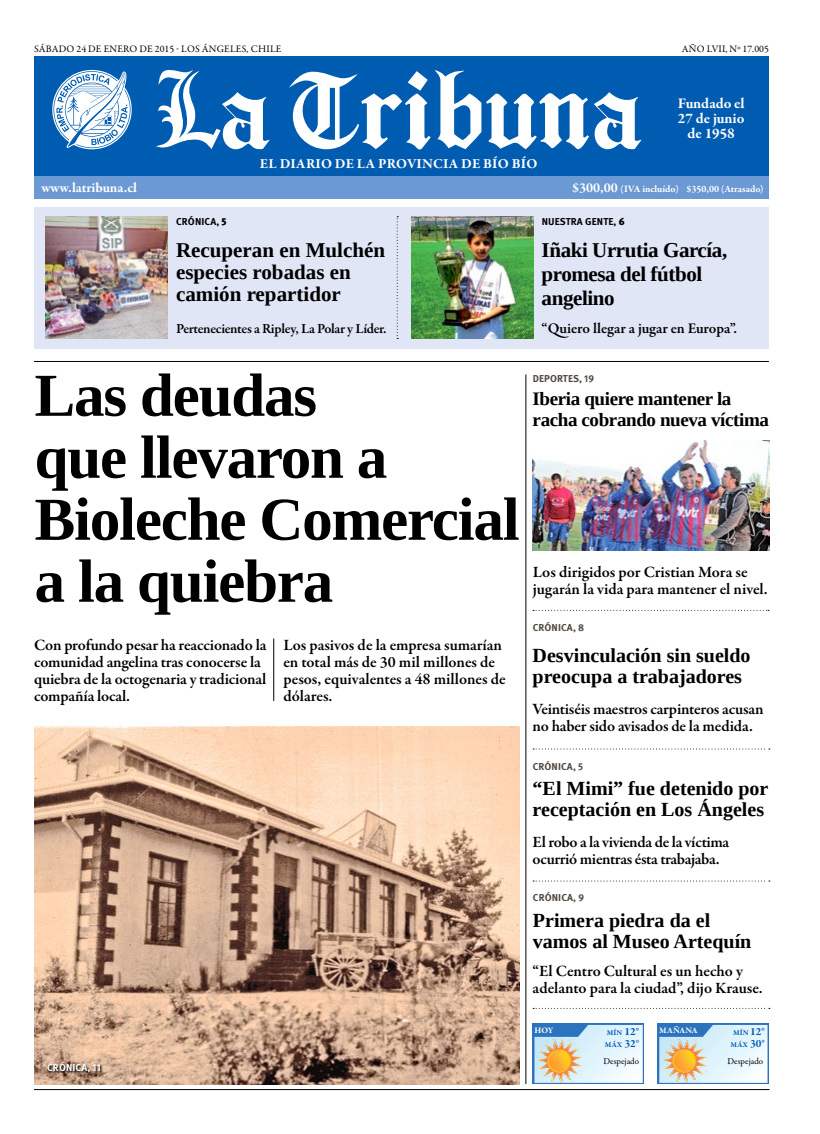
<style>
.page{position:relative;width:820px;height:1134px;background:#fff}
.page>*{position:absolute;margin:0;border:0;box-sizing:border-box;transform-origin:0 0}
.t1{font:700 61px/62px "Liberation Serif";letter-spacing:-.02em;color:#000}
.t2{font:700 21px/22px "Liberation Serif";color:#000}
.t3{font:700 21px/24px "Liberation Serif";letter-spacing:-.02em;color:#000}
.t4{font:700 20px/21px "Liberation Serif";color:#000}
.t5{font:700 19px/21px "Liberation Serif";letter-spacing:-.02em;color:#000}
.t6{font:600 16px/17px "Garamond Premr Pro";letter-spacing:-.01em;color:#000}
.t7{font:600 15px "Garamond Premr Pro";color:#000}
.t8{font:700 15px/15px "Garamond Premr Pro";letter-spacing:-.015em;color:#fff;text-align:center}
.t9{font:700 14px "Garamond Premr Pro";letter-spacing:.01em;color:#fff}
.t10{font:600 14px "Garamond Premr Pro";letter-spacing:-.02em;color:#000}
.t11{font:10px "Garamond Premr Pro";letter-spacing:.02em;color:#000}
.t12{font:700 10px "Meta Pro";letter-spacing:.01em;color:#50473f}
.t13{font:700 10px "Garamond Premr Pro";color:#fff}
.t14{font:700 10px "Meta Pro";letter-spacing:.01em;color:#000}
.t15{font:700 10px "Meta Pro";letter-spacing:.01em;color:#fff}
.t16{font:9px "Garamond Premr Pro";letter-spacing:.005em;color:#000}
.t17{font:700 8.5px "Garamond Premr Pro";letter-spacing:.005em;color:#fff}
.t18{font:700 7.5px/11.3px "Garamond Premr Pro";letter-spacing:.005em;color:#005cb0;text-align:center}
.s1{font-size:10px}
.s2{font-weight:900}
.s3{font-size:11.3px}
</style>
<div class="page">
<img style="left:34px;top:726px;width:485px;height:358px">
<div style="left:34px;top:56px;width:734px;height:142px;background:#005cb0"></div>
<div style="left:34px;top:177px;width:734px;height:22px;background:#6b99d3"></div>
<div style="left:34px;top:207px;width:734px;height:141px;background:#e1e6f6"></div>
<svg style="left:289px;top:70px;width:352px;height:80px"></svg>
<svg style="left:156px;top:70px;width:113px;height:79px"></svg>
<svg style="left:53px;top:71px;width:77px;height:77px"></svg>
<svg style="left:396px;top:216px;width:2px;height:123px"></svg>
<hr style="left:34px;top:361px;width:734px;height:1px;background:#000">
<img style="left:45px;top:217px;width:122px;height:121px">
<hr style="left:525px;top:374px;width:1px;height:710px;background:#000">
<hr style="left:34px;top:1089px;width:735px;height:1px;background:#000">
<img style="left:411px;top:217px;width:122px;height:121px">
<svg style="left:533px;top:748px;width:236px;height:1px"></svg>
<svg style="left:533px;top:880px;width:236px;height:1px"></svg>
<svg style="left:533px;top:1008px;width:236px;height:1px"></svg>
<svg style="left:533px;top:610px;width:235px;height:1px"></svg>
<div style="left:532px;top:1023px;width:112px;height:61px;background:linear-gradient(to bottom,#b9d7ef,#cfdfef)"></div>
<div style="left:657px;top:1023px;width:111px;height:61px;background:#2c73be"></div>
<svg style="left:659px;top:1025px;width:108px;height:58px;background:#cae2f4"></svg>
<svg style="left:534px;top:1025px;width:108px;height:58px"></svg>
<img style="left:534px;top:1039px;width:50px;height:43px">
<img style="left:659px;top:1039px;width:50px;height:43px">
<hr style="left:273px;top:638px;width:1px;height:63px;background:#000">
<svg style="left:47px;top:1062px;width:55px;height:13px"></svg>
<img style="left:532px;top:440px;width:237px;height:110px">
<p class="t11" style="left:34px;top:43px;width:249px">SÁBADO 24 DE ENERO DE 2015 - LOS ÁNGELES, CHILE</p>
<p class="t11" style="left:681px;top:43px;width:88px">AÑO LVII, Nº 17.005</p>
<p class="t9" style="left:260px;top:155px;width:279px">El diario de la provincia de Bío Bío</p>
<p class="t8" style="left:677px;top:96px;width:68px">Fundado el<br>27 de junio de 1958</p>
<p class="t9" style="left:41px;top:179px;width:97px">www.latribuna.cl</p>
<p class="t9" style="left:572px;top:179px;width:59px">$300,00 <span class="s1">(IVA</span></p>
<p class="t13" style="left:642px;top:182px;width:123px">incluído) $350,00 (Atrasado)</p>
<p class="t14" style="left:176px;top:215px;width:52px">CRÓNICA, <span class="s2">5</span></p>
<p class="t14" style="left:541px;top:215px;width:84px">NUESTRA GENTE, <span class="s2">6</span></p>
<h2 class="t2" style="left:176px;top:239px;width:210px">Recuperan en Mulchén especies robadas en camión repartidor</h2>
<p class="t10" style="left:176px;top:320px;width:212px">Pertenecientes a Ripley, La Polar y Líder.</p>
<h2 class="t3" style="left:541px;top:238px;width:187px">Iñaki Urrutia García, promesa del fútbol angelino</h2>
<p class="t7" style="left:541px;top:320px;width:197px">“Quiero llegar a jugar en Europa”.</p>
<h1 class="t1" style="left:35px;top:363px;width:486px">Las deudas<br>que llevaron a<br>Bioleche Comercial a la quiebra</h1>
<p class="t6" style="left:34px;top:637px;width:234px">Con profundo pesar ha reaccionado la comunidad angelina tras conocerse la quiebra de la octogenaria y tradicional compañía local.</p>
<p class="t6" style="left:283px;top:637px;width:224px">Los pasivos de la empresa sumarían en total más de 30 mil millones de pesos, equivalentes a 48 millones de dólares.</p>
<p class="t15" style="left:47px;top:1062px;width:55px">CRÓNICA, 11</p>
<p class="t12" style="left:532px;top:372px;width:63px">DEPORTES, 19</p>
<p class="t5" style="left:532px;top:388px;width:238px">Iberia quiere mantener la racha cobrando nueva víctima</p>
<p class="t6" style="left:532px;top:563px;width:236px">Los dirigidos por Cristian Mora se jugarán la vida para mantener el nivel.</p>
<p class="t12" style="left:532px;top:622px;width:53px">CRÓNICA, 8</p>
<p class="t4" style="left:532px;top:644px;width:219px">Desvinculación sin sueldo preocupa a trabajadores</p>
<p class="t6" style="left:532px;top:701px;width:232px">Veintiséis maestros carpinteros acusan no haber sido avisados de la medida.</p>
<p class="t12" style="left:532px;top:760px;width:52px">CRÓNICA, 5</p>
<p class="t4" style="left:532px;top:777px;width:237px">“El Mimi” fue detenido por receptación en Los Ángeles</p>
<p class="t6" style="left:532px;top:834px;width:198px">El robo a la vivienda de la víctima ocurrió mientras ésta trabajaba.</p>
<p class="t12" style="left:532px;top:891px;width:53px">CRÓNICA, 9</p>
<p class="t4" style="left:532px;top:910px;width:220px">Primera piedra da el vamos al Museo Artequín</p>
<p class="t6" style="left:532px;top:963px;width:231px">“El Centro Cultural es un hecho y adelanto para la ciudad”, dijo Krause.</p>
<p class="t17" style="left:659px;top:1025px;width:28px">MAÑANA</p>
<p class="t18" style="left:730px;top:1027px;width:36px">MÍN <span class="s3">12°<br></span>MÁX <span class="s3">30°</span></p>
<p class="t17" style="left:534px;top:1025px;width:21px">HOY</p>
<p class="t18" style="left:604px;top:1027px;width:36px;text-align:left">MÍN <span class="s3">12°<br></span>MÁX <span class="s3">32°</span></p>
<p class="t16" style="left:603px;top:1056px;width:37px">DESPEJADO</p>
<p class="t16" style="left:727px;top:1056px;width:37px">DESPEJADO</p>
</div>
